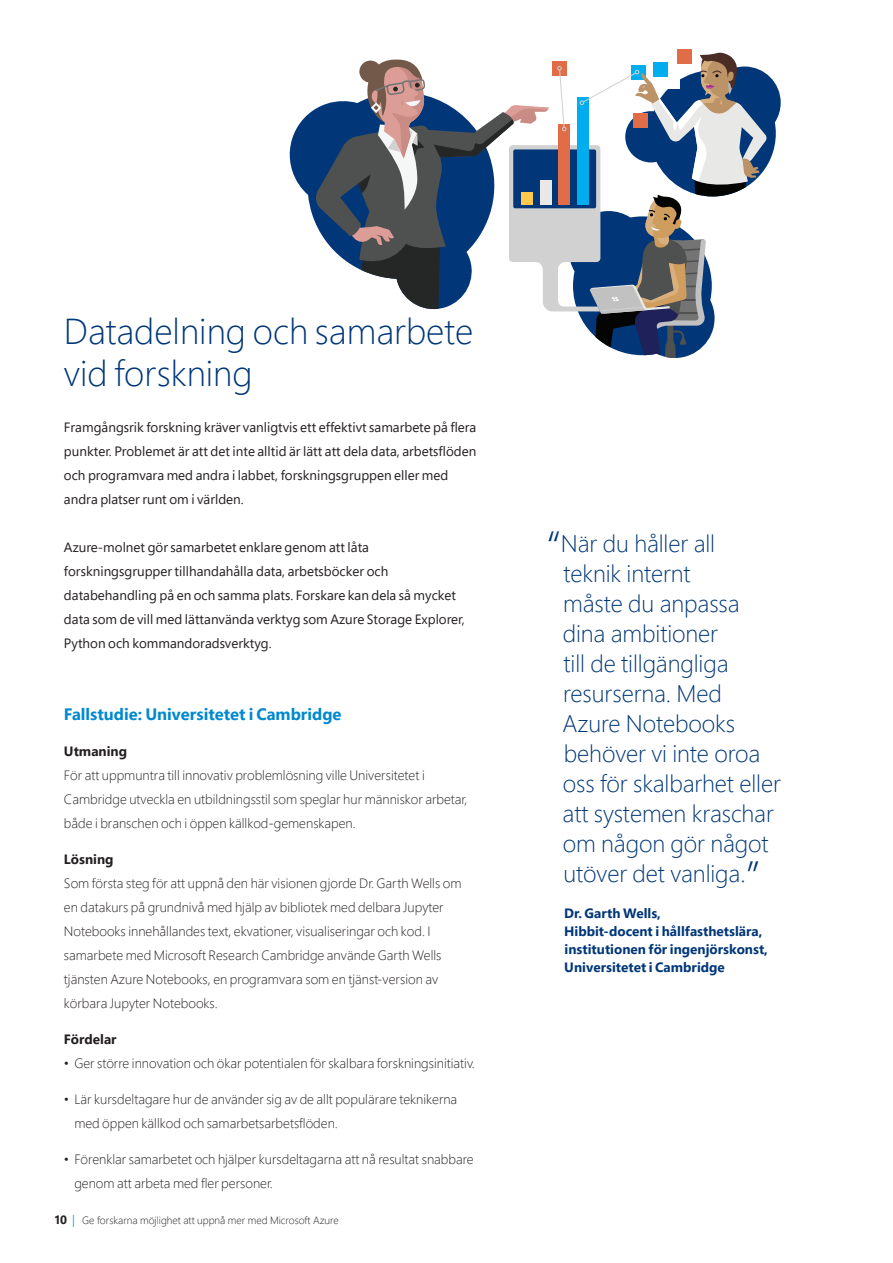
<style>
.page{position:relative;width:893px;height:1263px;background:#fff}
.page>*{position:absolute;margin:0;border:0;box-sizing:border-box;transform-origin:0 0}
.Sub_title{font:300 36px/42px "Segoe Pro";color:#013778}
.quote{font:300 24px/30px "Segoe Pro";letter-spacing:-.005em;color:#013778}
.Body_text_header{font:700 16.5px "Segoe Pro";color:#0089cf}
.body_text{font:300 13.5px/24px "Segoe Pro";color:#231f20}
.body_text-2{font:13.5px/24px "Segoe Pro";color:#231f20}
.Attribute_navy{font:700 13.5px/18px "Segoe Pro";color:#013778}
.Body_text_bold{font:700 13.5px "Segoe Pro";color:#231f20}
.t1{font:300 10.5px "Segoe Pro";color:#231f20}
.s1{font-weight:700;font-size:12px}
.s2{font-weight:400;font-size:12px;color:#00aeef}
.s3{font-size:45px}
</style>
<div class="page">
<svg style="left:289px;top:110px;width:25px;height:109px;fill:#013778"></svg>
<div style="left:677px;top:50px;width:14px;height:14px;background:#e06c48"></div>
<svg style="left:314px;top:52px;width:467px;height:306px"></svg>
<p class="Sub_title" style="left:64px;top:309px;width:411px">Datadelning och samarbete vid forskning</p>
<p class="body_text-2" style="left:64px;top:415px;width:414px">Framgångsrik forskning kräver vanligtvis ett effektivt samarbete på flera punkter. Problemet är att det inte alltid är lätt att dela data, arbetsflöden och programvara med andra i labbet, forskningsgruppen eller med andra platser runt om i världen.</p>
<p class="body_text-2" style="left:64px;top:535px;width:402px">Azure-molnet gör samarbetet enklare genom att låta forskningsgrupper tillhandahålla data, arbetsböcker och databehandling på en och samma plats. Forskare kan dela så mycket data som de vill med lättanvända verktyg som Azure Storage Explorer, Python och kommandoradsverktyg.</p>
<p class="Body_text_header" style="left:64px;top:702px;width:279px">Fallstudie: Universitetet i Cambridge</p>
<p class="Body_text_bold" style="left:64px;top:742px;width:65px">Utmaning</p>
<p class="body_text" style="left:64px;top:763px;width:405px">För att uppmuntra till innovativ problemlösning ville Universitetet i<br>Cambridge utveckla en utbildningsstil som speglar hur människor arbetar, både i branschen och i öppen källkod-gemenskapen.</p>
<p class="Body_text_bold" style="left:64px;top:850px;width:51px">Lösning</p>
<p class="body_text" style="left:64px;top:871px;width:399px">Som första steg för att uppnå den här visionen gjorde Dr. Garth Wells om en datakurs på grundnivå med hjälp av bibliotek med delbara Jupyter Notebooks innehållandes text, ekvationer, visualiseringar och kod. I samarbete med Microsoft Research Cambridge använde Garth Wells tjänsten Azure Notebooks, en programvara som en tjänst-version av körbara Jupyter Notebooks.</p>
<p class="Body_text_bold" style="left:64px;top:1030px;width:54px">Fördelar</p>
<p class="body_text" style="left:64px;top:1051px;width:412px">• Ger större innovation och ökar potentialen för skalbara forskningsinitiativ.</p>
<p class="body_text" style="left:74px;top:1087px;width:384px;text-indent:-10px">• Lär kursdeltagare hur de använder sig av de allt populärare teknikerna med öppen källkod och samarbetsarbetsflöden.</p>
<p class="body_text" style="left:74px;top:1147px;width:401px;text-indent:-10px">• Förenklar samarbetet och hjälper kursdeltagarna att nå resultat snabbare genom att arbeta med fler personer.</p>
<p class="t1" style="left:55px;top:1213px;width:285px"><span class="s1">10</span> <span class="s2">|</span> Ge forskarna möjlighet att uppnå mer med Microsoft Azure</p>
<p class="quote" style="left:562px;top:528px;width:220px;text-indent:-16px"><span class="s3">“</span>När du håller all<br>teknik internt<br>måste du anpassa dina ambitioner<br>till de tillgängliga resurserna. Med<br>Azure Notebooks behöver vi inte oroa oss för skalbarhet eller att systemen kraschar om någon gör något utöver det vanliga.<span class="s3">”</span></p>
<p class="Attribute_navy" style="left:564px;top:904px;width:205px">Dr. Garth Wells,<br>Hibbit-docent i hållfasthetslära, institutionen för ingenjörskonst,<br>Universitetet i Cambridge</p>
</div>
